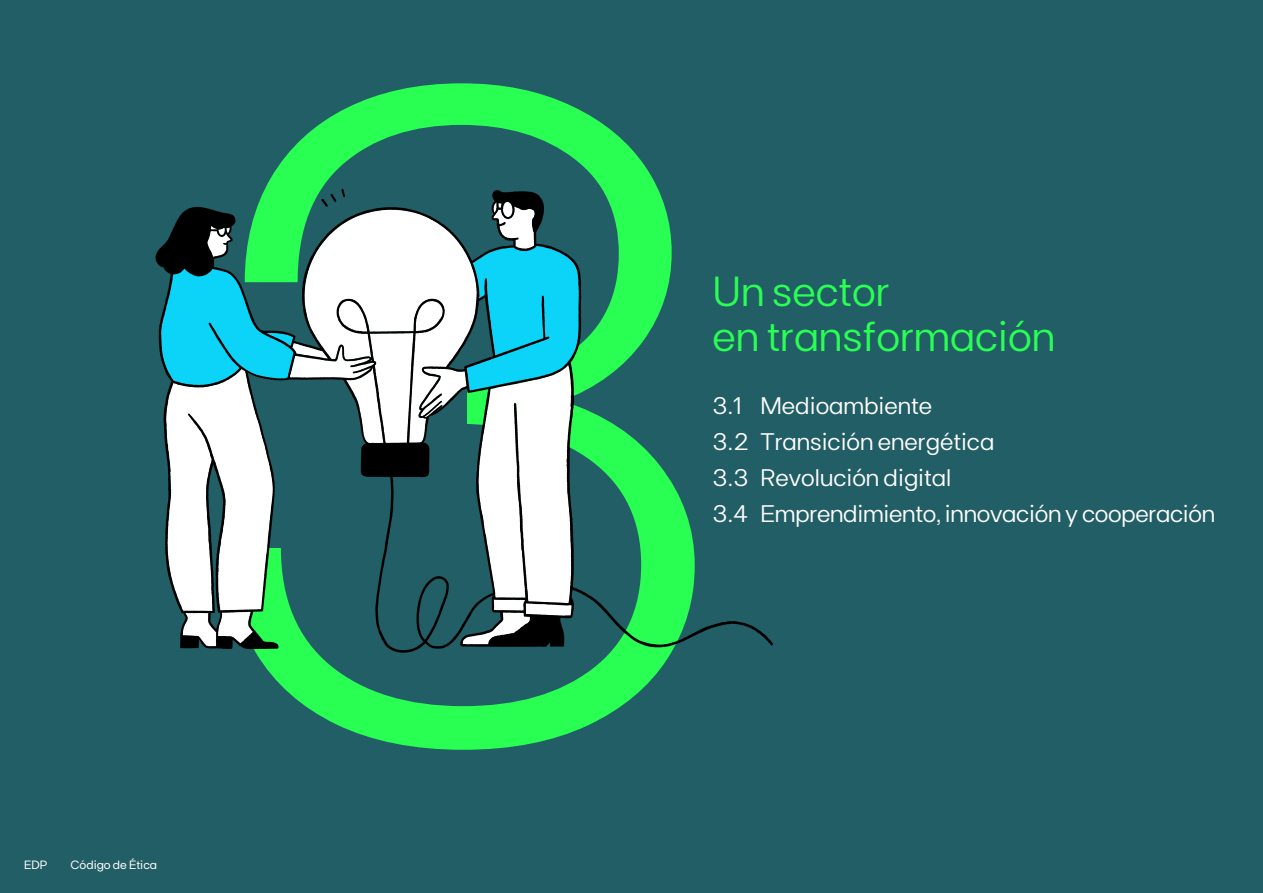
<style>
.page{position:relative;width:1263px;height:893px;background:#225e66}
.page>*{position:absolute;margin:0;border:0;box-sizing:border-box;transform-origin:0 0}
.t1{font:300 925.5px "FT Base";color:#28ff52}
.Titulos_verdes_sub_separador{font:42px/45px "FT Base";color:#28ff52}
.itens_sub_separador{font:24px "FT Base";color:#fff}
.t2{font:12px "FT Base";color:#fff}
</style>
<div class="page">
<img style="left:0;top:106px;width:785px;height:596px">
<p class="t2" style="left:24px;top:858px;width:25px">EDP</p>
<p class="t2" style="left:70px;top:858px;width:88px">Código de Ética</p>
<p class="t1" style="left:173px;top:-119px;width:579px">3</p>
<p class="Titulos_verdes_sub_separador" style="left:712px;top:268px;width:344px">Un sector<br>en transformación</p>
<p class="itens_sub_separador" style="left:712px;top:392px;width:221px">3.1 Medioambiente</p>
<p class="itens_sub_separador" style="left:712px;top:428px;width:283px">3.2 Transición energética</p>
<p class="itens_sub_separador" style="left:712px;top:464px;width:240px">3.3 Revolución digital</p>
<p class="itens_sub_separador" style="left:712px;top:500px;width:504px">3.4 Emprendimiento, innovación y cooperación</p>
</div>
